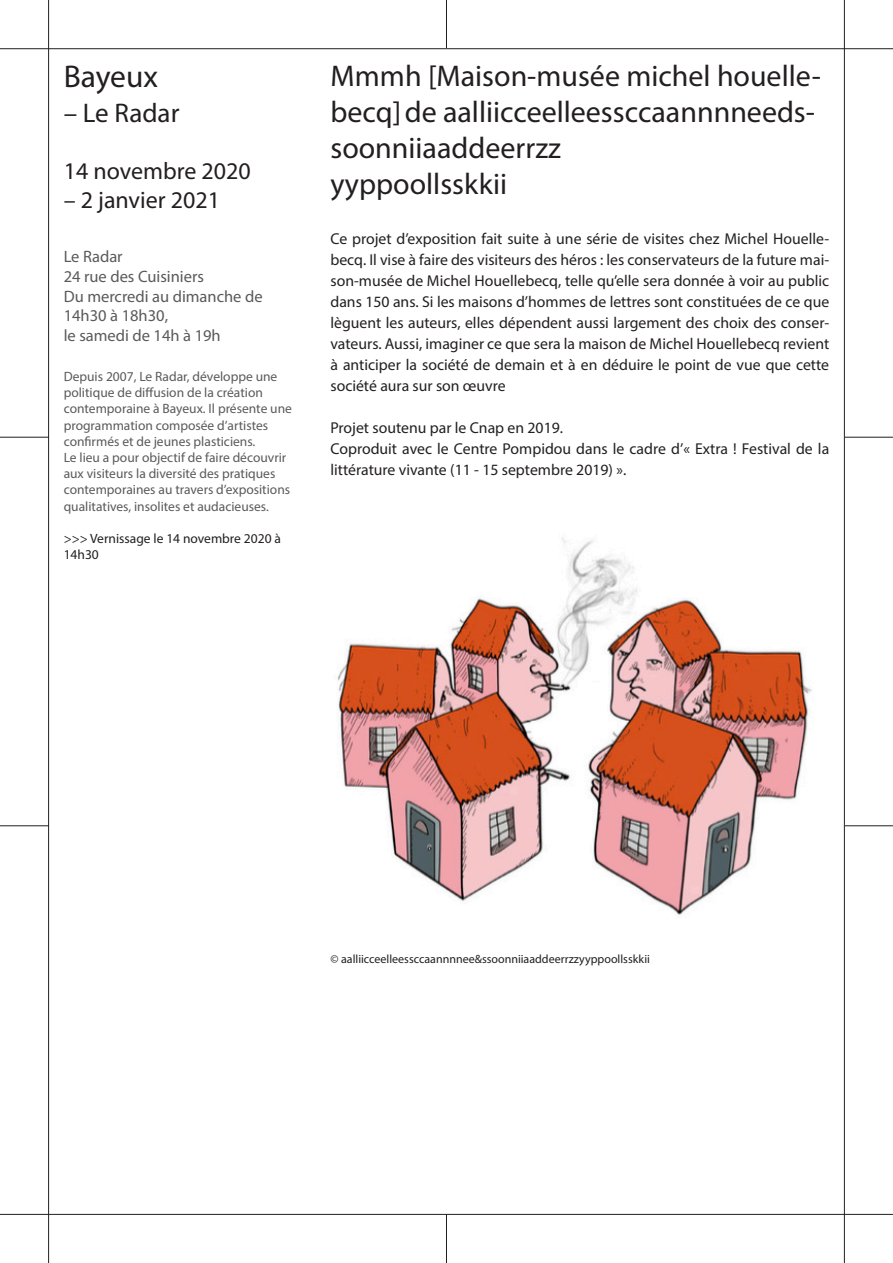
<style>
.page{position:relative;width:893px;height:1263px;background:#fff}
.page>*{position:absolute;margin:0;border:0;box-sizing:border-box;transform-origin:0 0}
.t1{font:31.5px "Myriad Pro";color:#231f20}
.t2{font:30px/36px "Myriad Pro";color:#231f20}
.t3{font:27px "Myriad Pro";color:#231f20}
.t4{font:24px "Myriad Pro";color:#231f20}
.t5{font:16.5px/19.8px "Myriad Pro";color:#5a5a5d}
.t6{font:15.75px/21px "Myriad Pro";color:#231f20;text-align:justify}
.t7{font:13.5px/16.2px "Myriad Pro";color:#5a5a5d}
.t8{font:13.5px/16.2px "Myriad Pro";color:#231f20}
.t9{font:12px "Myriad Pro";color:#231f20}
</style>
<div class="page">
<hr style="left:446px;top:0;width:1px;height:1263px;background:#231f20">
<hr style="left:0;top:437px;width:893px;height:1px;background:#231f20">
<hr style="left:0;top:825px;width:893px;height:1px;background:#231f20">
<div style="left:49px;top:49px;width:795px;height:1165px;background:#fff"></div>
<hr style="left:844px;top:0;width:1px;height:1263px;background:#231f20">
<hr style="left:0;top:48px;width:893px;height:1px;background:#231f20">
<hr style="left:0;top:1214px;width:893px;height:1px;background:#231f20">
<hr style="left:48px;top:0;width:1px;height:1263px;background:#231f20">
<img style="left:337px;top:537px;width:475px;height:378px">
<p class="t1" style="left:64px;top:57px;width:96px">Bayeux</p>
<p class="t3" style="left:64px;top:96px;width:117px">– Le Radar</p>
<p class="t4" style="left:64px;top:156px;width:189px">14 novembre 2020</p>
<p class="t4" style="left:64px;top:185px;width:158px">– 2 janvier 2021</p>
<p class="t5" style="left:64px;top:246px;width:61px">Le Radar</p>
<p class="t5" style="left:64px;top:266px;width:142px">24 rue des Cuisiniers</p>
<p class="t5" style="left:64px;top:286px;width:200px">Du mercredi au dimanche de<br>14h30 à 18h30,</p>
<p class="t5" style="left:64px;top:326px;width:159px">le samedi de 14h à 19h</p>
<p class="t7" style="left:64px;top:368px;width:230px">Depuis 2007, Le Radar, développe une politique de diffusion de la création contemporaine à Bayeux. Il présente une programmation composée d’artistes confirmés et de jeunes plasticiens.</p>
<p class="t7" style="left:64px;top:449px;width:228px">Le lieu a pour objectif de faire découvrir aux visiteurs la diversité des pratiques contemporaines au travers d’expositions qualitatives, insolites et audacieuses.</p>
<p class="t8" style="left:64px;top:530px;width:219px">&gt;&gt;&gt; Vernissage le 14 novembre 2020 à<br>14h30</p>
<p class="t2" style="left:330px;top:58px;width:492px">Mmmh [Maison-musée michel houelle&shy;becq]de aalliicceelleessccaannnneeds&shy;soonniiaaddeerrzz</p>
<p class="t2" style="left:330px;top:166px;width:178px">yyppoollsskkii</p>
<p class="t6" style="left:330px;top:228px;width:500px">Ce projet d’exposition fait suite à une série de visites chez Michel Houelle&shy;becq. Il vise à faire des visiteurs des héros : les conservateurs de la future mai&shy;son-musée de Michel Houellebecq, telle qu’elle sera donnée à voir au public dans 150 ans. Si les maisons d’hommes de lettres sont constituées de ce que lèguent les auteurs, elles dépendent aussi largement des choix des conser&shy;vateurs. Aussi, imaginer ce que sera la maison de Michel Houellebecq revient à anticiper la société de demain et à en déduire le point de vue que cette société aura sur son œuvre</p>
<p class="t6" style="left:330px;top:417px;width:234px">Projet soutenu par le Cnap en 2019.</p>
<p class="t6" style="left:330px;top:438px;width:500px">Coproduit avec le Centre Pompidou dans le cadre d’« Extra ! Festival de la littérature vivante (11 - 15 septembre 2019) ».</p>
<p class="t9" style="left:330px;top:952px;width:321px">© aalliicceelleessccaannnnee&amp;ssoonniiaaddeerrzzyyppoollsskkii</p>
</div>
